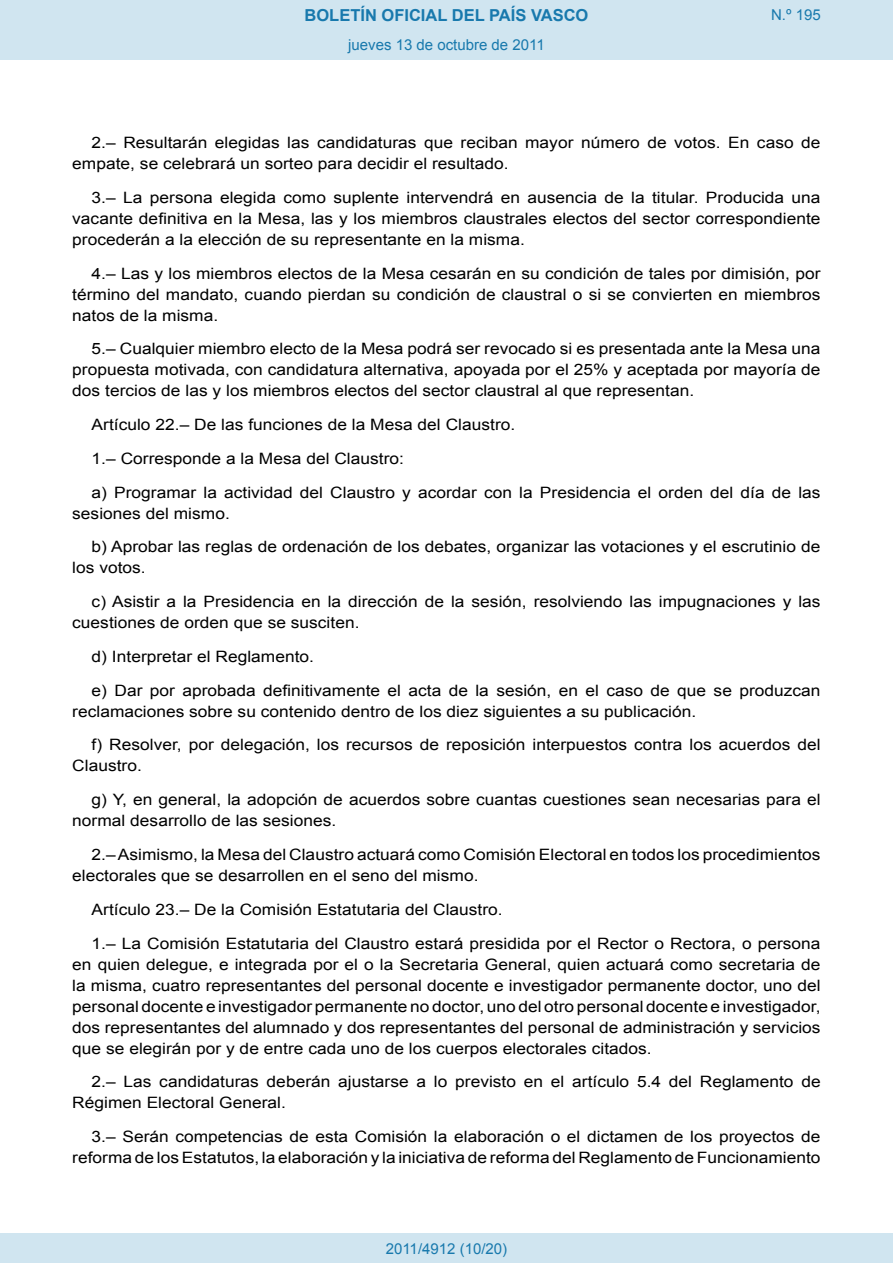
<style>
.page{position:relative;width:893px;height:1263px;background:#fff}
.page>*{position:absolute;margin:0;border:0;box-sizing:border-box;transform-origin:0 0}
.t1{font:700 16.5px "Arial";color:#1879ad}
.BOPVDetalle{font:15.6px/21px "Arial";color:#000;scale:1.11 1}
.Paginacion_Centro{font:15px "Arial";color:#1879ad}
</style>
<div class="page">
<div style="left:0;top:0;width:893px;height:60px;background:#d0e5f0"></div>
<div style="left:0;top:1233px;width:893px;height:30px;background:#d0e5f0"></div>
<p class="t1" style="left:305px;top:4px;width:285px">BOLETÍN OFICIAL DEL PAÍS VASCO</p>
<p class="Paginacion_Centro" style="left:348px;top:35px;width:198px">jueves 13 de octubre de 2011</p>
<p class="Paginacion_Centro" style="left:771px;top:5px;width:51px">N.º 195</p>
<p class="BOPVDetalle" style="left:72px;top:132px;width:676px;text-indent:19px">2.– Resultarán elegidas las candidaturas que reciban mayor número de votos. En caso de empate, se celebrará un sorteo para decidir el resultado.</p>
<p class="BOPVDetalle" style="left:72px;top:187px;width:676px;text-align:justify;text-indent:19px">3.– La persona elegida como suplente intervendrá en ausencia de la titular. Producida una vacante definitiva en la Mesa, las y los miembros claustrales electos del sector correspondiente procederán a la elección de su representante en la misma.</p>
<p class="BOPVDetalle" style="left:72px;top:263px;width:675px;text-align:justify;text-indent:19px">4.– Las y los miembros electos de la Mesa cesarán en su condición de tales por dimisión, por término del mandato, cuando pierdan su condición de claustral o si se convierten en miembros natos de la misma.</p>
<p class="BOPVDetalle" style="left:72px;top:339px;width:676px;text-align:justify;text-indent:19px">5.– Cualquier miembro electo de la Mesa podrá ser revocado si es presentada ante la Mesa una propuesta motivada, con candidatura alternativa, apoyada por el 25% y aceptada por mayoría de dos tercios de las y los miembros electos del sector claustral al que representan.</p>
<p class="BOPVDetalle" style="left:92px;top:414px;width:383px">Artículo 22.– De las funciones de la Mesa del Claustro.</p>
<p class="BOPVDetalle" style="left:92px;top:448px;width:283px">1.– Corresponde a la Mesa del Claustro:</p>
<p class="BOPVDetalle" style="left:72px;top:482px;width:676px;text-indent:19px">a) Programar la actividad del Claustro y acordar con la Presidencia el orden del día de las sesiones del mismo.</p>
<p class="BOPVDetalle" style="left:72px;top:537px;width:675px;text-indent:19px">b) Aprobar las reglas de ordenación de los debates, organizar las votaciones y el escrutinio de los votos.</p>
<p class="BOPVDetalle" style="left:72px;top:591px;width:676px;text-indent:19px">c) Asistir a la Presidencia en la dirección de la sesión, resolviendo las impugnaciones y las cuestiones de orden que se susciten.</p>
<p class="BOPVDetalle" style="left:92px;top:646px;width:202px">d) Interpretar el Reglamento.</p>
<p class="BOPVDetalle" style="left:72px;top:680px;width:676px;text-indent:19px">e) Dar por aprobada definitivamente el acta de la sesión, en el caso de que se produzcan reclamaciones sobre su contenido dentro de los diez siguientes a su publicación.</p>
<p class="BOPVDetalle" style="left:72px;top:735px;width:676px;text-indent:19px">f) Resolver, por delegación, los recursos de reposición interpuestos contra los acuerdos del<br>Claustro.</p>
<p class="BOPVDetalle" style="left:72px;top:789px;width:676px;text-indent:19px">g) Y, en general, la adopción de acuerdos sobre cuantas cuestiones sean necesarias para el normal desarrollo de las sesiones.</p>
<p class="BOPVDetalle" style="left:72px;top:844px;width:676px;text-indent:19px">2.– Asimismo, la Mesa del Claustro actuará como Comisión Electoral en todos los procedimientos electorales que se desarrollen en el seno del mismo.</p>
<p class="BOPVDetalle" style="left:92px;top:899px;width:372px">Artículo 23.– De la Comisión Estatutaria del Claustro.</p>
<p class="BOPVDetalle" style="left:72px;top:933px;width:676px;text-align:justify;text-indent:19px">1.– La Comisión Estatutaria del Claustro estará presidida por el Rector o Rectora, o persona en quien delegue, e integrada por el o la Secretaria General, quien actuará como secretaria de la misma, cuatro representantes del personal docente e investigador permanente doctor, uno del personal docente e investigador permanente no doctor, uno del otro personal docente e investigador, dos representantes del alumnado y dos representantes del personal de administración y servicios que se elegirán por y de entre cada uno de los cuerpos electorales citados.</p>
<p class="BOPVDetalle" style="left:72px;top:1071px;width:676px;text-indent:19px">2.– Las candidaturas deberán ajustarse a lo previsto en el artículo 5.4 del Reglamento de<br>Régimen Electoral General.</p>
<p class="BOPVDetalle" style="left:72px;top:1126px;width:676px;text-align:right">3.– Serán competencias de esta Comisión la elaboración o el dictamen de los proyectos de reforma de los Estatutos, la elaboración y la iniciativa de reforma del Reglamento de Funcionamiento</p>
<p class="Paginacion_Centro" style="left:386px;top:1238px;width:123px">2011/4912 (10/20)</p>
</div>
